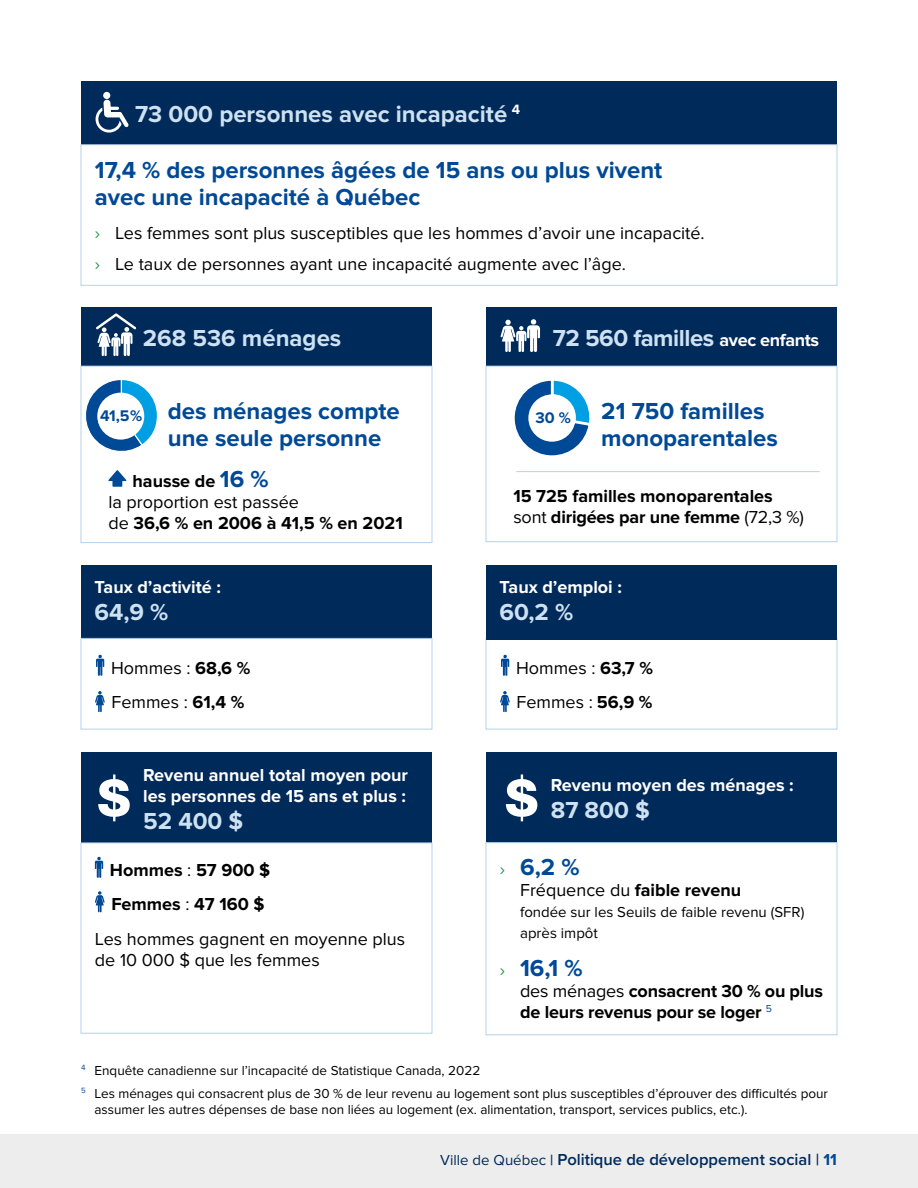
<style>
.page{position:relative;width:918px;height:1188px;background:#fff}
.page>*{position:absolute;margin:0;border:0;box-sizing:border-box;transform-origin:0 0}
.t1{font:700 24px/27px "Proxima Nova";color:#004996}
.t2{font:700 24px "Proxima Nova";color:#cee1f1}
.t3{font:700 24px "Proxima Nova";letter-spacing:-.02em;color:#cee1f1}
.t4{font:700 18px/21px "Proxima Nova";color:#000}
.t5{font:18px/21px "Proxima Nova";color:#000}
.t6{font:700 18px/21px "Proxima Nova";color:#fff}
.t7{font:600 16.5px "Proxima Nova";color:#002a5a}
.Données_illustrées_3{font:700 15.9px "Proxima Nova";color:#004996}
.t8{font:15px/21px "Proxima Nova";color:#000}
.Note{font:13.5px/16.2px "Proxima Nova";color:#000}
.s1{color:#249146}
.s2{font-size:18px;color:#fff}
.s3{font-size:24px;color:#004996}
.s4{font-weight:400}
.s5{font-weight:700}
.s6{font-weight:400;font-size:18px;color:#249146}
.s7{font-weight:400;font-size:15px}
.s8{font-size:15px}
.s9{font-weight:700;color:#004996}
</style>
<div class="page">
<div style="left:0;top:1134px;width:918px;height:54px;background:#ededed"></div>
<div style="left:486px;top:638px;width:351px;height:91px;border:1px solid #b5d2ea"></div>
<div style="left:81px;top:81px;width:756px;height:64px;background:#002a5a"></div>
<div style="left:81px;top:308px;width:351px;height:58px;background:#002a5a"></div>
<div style="left:81px;top:752px;width:351px;height:91px;background:#002a5a"></div>
<div style="left:81px;top:565px;width:351px;height:73px;background:#002a5a"></div>
<div style="left:103px;top:92px;width:7px;height:7px;background:#fff;border-radius:50%"></div>
<svg style="left:96px;top:100px;width:33px;height:33px"></svg>
<svg style="left:98px;top:774px;width:32px;height:47px"></svg>
<div style="left:81px;top:144px;width:756px;height:142px;border:1px solid #b5d2ea"></div>
<svg style="left:108px;top:470px;width:18px;height:17px"></svg>
<div style="left:81px;top:366px;width:351px;height:177px;border:1px solid #b5d2ea"></div>
<div style="left:486px;top:308px;width:351px;height:58px;background:#002a5a"></div>
<div style="left:486px;top:366px;width:351px;height:176px;border:1px solid #b5d2ea"></div>
<svg style="left:500px;top:319px;width:40px;height:33px"></svg>
<svg style="left:95px;top:856px;width:8px;height:22px"></svg>
<svg style="left:95px;top:891px;width:10px;height:21px"></svg>
<div style="left:81px;top:843px;width:351px;height:191px;border:1px solid #b5d2ea"></div>
<div style="left:486px;top:752px;width:351px;height:91px;background:#002a5a"></div>
<div style="left:486px;top:842px;width:351px;height:193px;border:1px solid #b5d2ea"></div>
<div style="left:486px;top:565px;width:351px;height:74px;background:#002a5a"></div>
<div style="left:81px;top:638px;width:351px;height:91px;border:1px solid #b5d2ea"></div>
<svg style="left:506px;top:774px;width:31px;height:47px"></svg>
<svg style="left:95px;top:691px;width:10px;height:21px"></svg>
<svg style="left:500px;top:691px;width:10px;height:21px"></svg>
<svg style="left:96px;top:654px;width:8px;height:22px"></svg>
<svg style="left:501px;top:654px;width:8px;height:22px"></svg>
<svg style="left:96px;top:313px;width:40px;height:43px"></svg>
<svg style="left:514px;top:380px;width:76px;height:76px"></svg>
<hr style="left:516px;top:471px;width:304px;height:1px;background:#b5d2ea">
<svg style="left:80px;top:378px;width:78px;height:78px"></svg>
<div style="left:97px;top:393px;width:47px;height:47px;background:#fff;border-radius:50%"></div>
<p class="t2" style="left:135px;top:101px;width:387px">73 000 personnes avec incapacité <sup>4</sup></p>
<p class="t1" style="left:95px;top:157px;width:569px">17,4 % des personnes âgées de 15 ans ou plus vivent avec une incapacité à Québec</p>
<p class="t5" style="left:95px;top:223px;width:611px"><span class="s1">›</span> Les femmes sont plus susceptibles que les hommes d’avoir une incapacité.</p>
<p class="t5" style="left:95px;top:254px;width:533px"><span class="s1">›</span> Le taux de personnes ayant une incapacité augmente avec l’âge.</p>
<p class="t2" style="left:143px;top:325px;width:200px">268 536 ménages</p>
<p class="t3" style="left:553px;top:325px;width:268px">72 560 familles <span class="s2">avec enfants</span></p>
<p class="t1" style="left:168px;top:398px;width:234px">des ménages compte une seule personne</p>
<p class="t4" style="left:108px;top:471px;width:296px;text-indent:24px">hausse de <span class="s3">16 %<br></span><span class="s4">la proportion est passée<br>de</span> 36,6 % en 2006 à 41,5 % en 2021</p>
<p class="t1" style="left:601px;top:398px;width:178px">21 750 familles monoparentales</p>
<p class="t4" style="left:513px;top:486px;width:292px">15 725 familles monoparentales <span class="s4">sont</span> dirigées par une femme <span class="s4">(72,3 %)</span></p>
<p class="Données_illustrées_3" style="left:100px;top:406px;width:44px">41,5 %</p>
<p class="Données_illustrées_3" style="left:536px;top:408px;width:37px">30 %</p>
<p class="t6" style="left:94px;top:577px;width:128px">Taux d’activité :</p>
<p class="t2" style="left:94px;top:598px;width:75px">64,9 %</p>
<p class="t5" style="left:111px;top:657px;width:141px">Hommes : <span class="s5">68,6 %</span></p>
<p class="t5" style="left:112px;top:692px;width:134px">Femmes : <span class="s5">61,4 %</span></p>
<p class="t6" style="left:143px;top:765px;width:266px">Revenu annuel total moyen pour les personnes de 15 ans et plus :</p>
<p class="t2" style="left:143px;top:807px;width:102px">52 400 $</p>
<p class="t4" style="left:110px;top:860px;width:162px">Hommes <span class="s4">:</span> 57 900 $</p>
<p class="t4" style="left:111px;top:894px;width:155px">Femmes <span class="s4">:</span> 47 160 $</p>
<p class="t5" style="left:95px;top:928px;width:312px">Les hommes gagnent en moyenne plus de 10 000 $ que les femmes</p>
<p class="t6" style="left:500px;top:577px;width:124px">Taux d’emploi :</p>
<p class="t2" style="left:500px;top:598px;width:75px">60,2 %</p>
<p class="t5" style="left:516px;top:657px;width:138px">Hommes : <span class="s5">63,7 %</span></p>
<p class="t5" style="left:517px;top:692px;width:138px">Femmes : <span class="s5">56,9 %</span></p>
<p class="t6" style="left:551px;top:775px;width:244px">Revenu moyen des ménages :</p>
<p class="t2" style="left:551px;top:796px;width:100px">87 800 $</p>
<p class="t1" style="left:500px;top:854px;width:81px"><span class="s6">›</span> 6,2 %</p>
<p class="t4" style="left:520px;top:880px;width:223px"><span class="s4">Fréquence du</span> faible revenu</p>
<p class="t8" style="left:520px;top:902px;width:286px">fondée sur les Seuils de faible revenu (SFR) après impôt</p>
<p class="t1" style="left:500px;top:955px;width:84px"><span class="s6">›</span> 16,1 %</p>
<p class="t4" style="left:520px;top:981px;width:305px"><span class="s4">des ménages</span> consacrent 30 % ou plus de leurs revenus pour se loger <sup>5</sup></p>
<p class="Note" style="left:81px;top:1062px;width:401px"><sup>4</sup> Enquête canadienne sur l’incapacité de Statistique Canada, 2022</p>
<p class="Note" style="left:94px;top:1085px;width:735px;text-indent:-14px"><sup>5</sup> Les ménages qui consacrent plus de 30 % de leur revenu au logement sont plus susceptibles d’éprouver des difficultés pour assumer les autres dépenses de base non liées au logement (ex. alimentation, transport, services publics, etc.).</p>
<p class="t7" style="left:440px;top:1147px;width:398px"><span class="s7">Ville de Québec</span> <span class="s8">|</span> Politique de développement social | <span class="s9">11</span></p>
</div>
